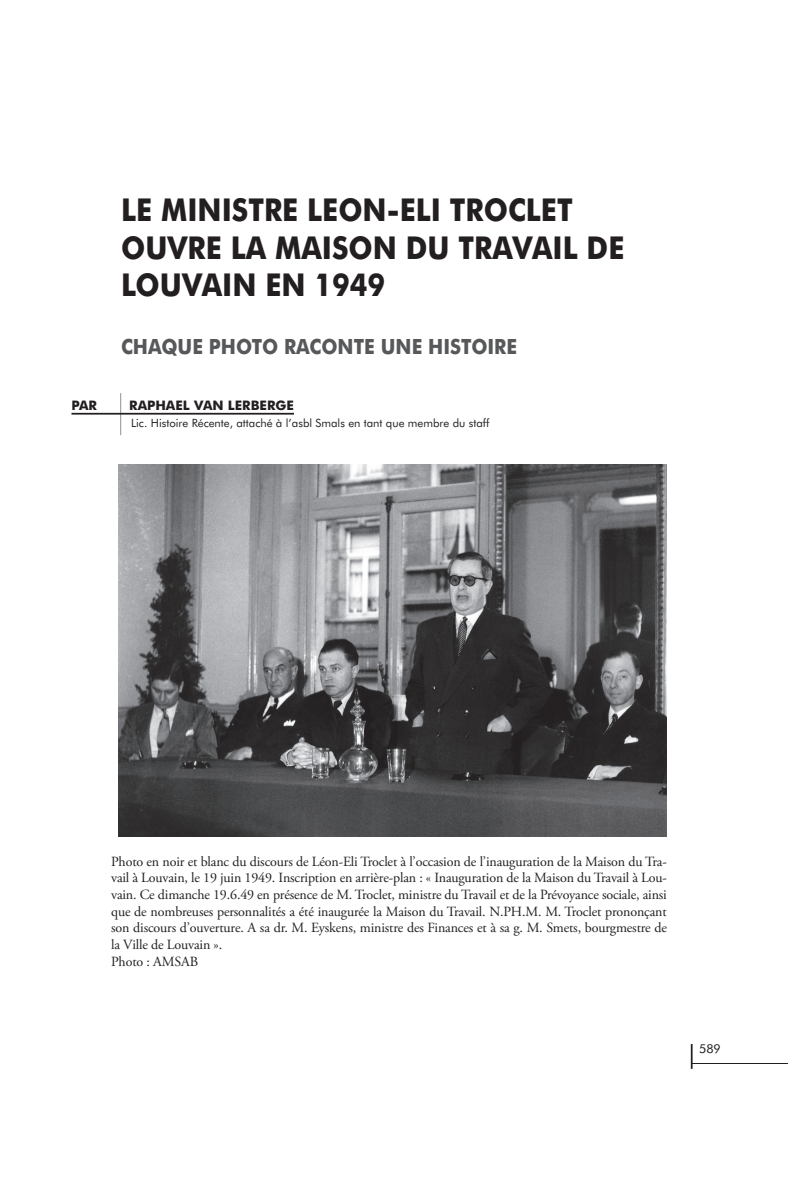
<style>
.page{position:relative;width:788px;height:1185px;background:#fff}
.page>*{position:absolute;margin:0;border:0;box-sizing:border-box;transform-origin:0 0}
.t1{font:700 31.5px/37.8px "Futura BT";color:#231f20;scale:.9 1}
.t2{font:700 21px "Futura BT";color:#57585a;scale:.9 1}
.t3{font:14px/16.6px "Adobe Garamond Pro";letter-spacing:-.01em;color:#231f20}
.t4{font:700 13.12px "Futura BT";color:#231f20}
.t5{font:12.25px "Futura BT";color:#231f20}
.t6{font:11.38px "Futura BT";color:#231f20}
</style>
<div class="page">
<hr style="left:692px;top:1063px;width:96px;height:1px;background:#231f20">
<svg style="left:691px;top:1044px;width:1px;height:25px"></svg>
<hr style="left:121px;top:393px;width:1px;height:42px;background:#231f20">
<hr style="left:71px;top:413px;width:223px;height:1px;background:#231f20">
<img style="left:119px;top:465px;width:548px;height:372px">
<h1 class="t1" style="left:121px;top:190px;width:561px">LE MINISTRE LEON-ELI TROCLET<br>OUVRE LA MAISON DU TRAVAIL DE<br>LOUVAIN EN 1949</h1>
<h2 class="t2" style="left:121px;top:334px;width:441px">CHAQUE PHOTO RACONTE UNE HISTOIRE</h2>
<p class="t4" style="left:71px;top:398px;width:27px">PAR</p>
<p class="t4" style="left:129px;top:398px;width:166px">RAPHAEL VAN LERBERGE</p>
<p class="t6" style="left:131px;top:415px;width:360px">Lic. Histoire Récente, attaché à l’asbl Smals en tant que membre du staff</p>
<p class="t3" style="left:111px;top:853px;width:557px">Photo en noir et blanc du discours de Léon-Eli Troclet à l’occasion de l’inauguration de la Maison du Tra&shy;vail à Louvain, le 19 juin 1949. Inscription en arrière-plan : « Inauguration de la Maison du Travail à Lou&shy;vain. Ce dimanche 19.6.49 en présence de M. Troclet, ministre du Travail et de la Prévoyance sociale, ainsi que de nombreuses personnalités a été inaugurée la Maison du Travail. N.PH.M. M. Troclet prononçant son discours d’ouverture. A sa dr. M. Eyskens, ministre des Finances et à sa g. M. Smets, bourgmestre de la Ville de Louvain ».<br>Photo : AMSAB</p>
<p class="t5" style="left:699px;top:1041px;width:23px">589</p>
</div>
